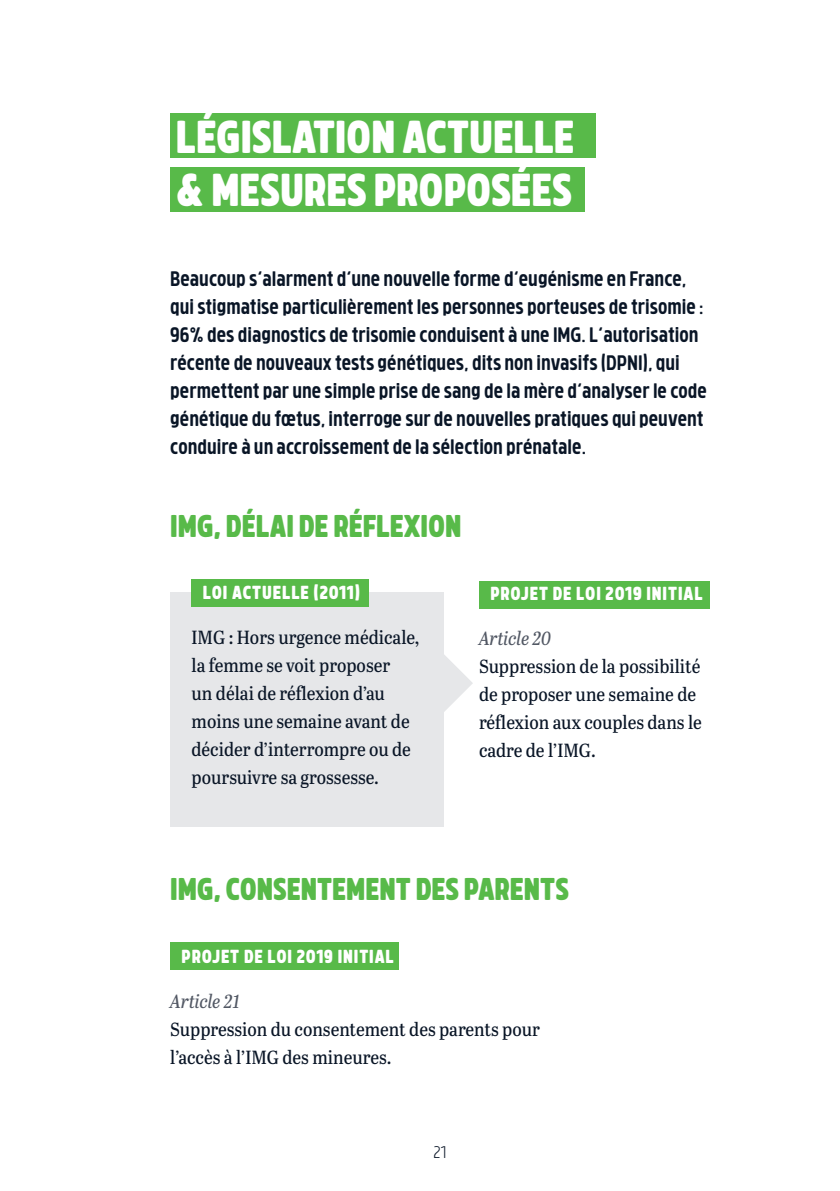
<style>
.page{position:relative;width:840px;height:1191px;background:#fff}
.page>*{position:absolute;margin:0;border:0;box-sizing:border-box;transform-origin:0 0}
.t1{font:900 44px/52.8px "Brilk";color:#fff}
.t2{font:900 30px "Brilk";color:#58ba49}
.t3{font:700 20px/28px "Brilk";color:#091526}
.t4{font:19px/28px "Abril Titling Semi Cnd";color:#091526}
.t5{font:italic 19px "Abril Titling Semi Cnd";color:#525864}
.t6{font:900 18px "Brilk";letter-spacing:.05em;color:#fff}
.t7{font:300 16px "Brilk";color:#091526}
</style>
<div class="page">
<hr style="left:0;top:0;width:1px;height:1191px;background:#58ba49">
<div style="left:170px;top:592px;width:273px;height:234px;background:#e6e7e9"></div>
<div style="left:191px;top:579px;width:178px;height:28px;background:#58ba49"></div>
<svg style="left:443px;top:654px;width:29px;height:58px"></svg>
<div style="left:170px;top:167px;width:414px;height:44px;background:#58ba49"></div>
<div style="left:170px;top:113px;width:425px;height:45px;background:#58ba49"></div>
<div style="left:478px;top:581px;width:231px;height:27px;background:#58ba49"></div>
<div style="left:170px;top:942px;width:228px;height:28px;background:#58ba49"></div>
<h1 class="t1" style="left:176px;top:109px;width:400px">LÉGISLATION ACTUELLE &amp; MESURES PROPOSÉES</h1>
<p class="t3" style="left:170px;top:264px;width:538px">Beaucoup s’alarment d’une nouvelle forme d’eugénisme en France, qui stigmatise particulièrement les personnes porteuses de trisomie :<br>96% des diagnostics de trisomie conduisent à une IMG. L’autorisation récente de nouveaux tests génétiques, dits non invasifs (DPNI), qui permettent par une simple prise de sang de la mère d’analyser le code génétique du fœtus, interroge sur de nouvelles pratiques qui peuvent conduire à un accroissement de la sélection prénatale.</p>
<h2 class="t2" style="left:170px;top:507px;width:293px">IMG, DÉLAI DE RÉFLEXION</h2>
<p class="t6" style="left:203px;top:581px;width:158px">LOI ACTUELLE (2011)</p>
<p class="t4" style="left:191px;top:622px;width:229px">IMG : Hors urgence médicale, la femme se voit proposer<br>un délai de réflexion d’au moins une semaine avant de décider d’interrompre ou de poursuivre sa grossesse.</p>
<p class="t6" style="left:490px;top:582px;width:213px">PROJET DE LOI 2019 INITIAL</p>
<p class="t5" style="left:478px;top:625px;width:74px">Article 20</p>
<p class="t4" style="left:478px;top:652px;width:224px">Suppression de la possibilité de proposer une semaine de réflexion aux couples dans le cadre de l’IMG.</p>
<h2 class="t2" style="left:170px;top:870px;width:400px">IMG, CONSENTEMENT DES PARENTS</h2>
<p class="t6" style="left:181px;top:945px;width:213px">PROJET DE LOI 2019 INITIAL</p>
<p class="t5" style="left:170px;top:987px;width:71px">Article 21</p>
<p class="t4" style="left:170px;top:1014px;width:371px">Suppression du consentement des parents pour l’accès à l’IMG des mineures.</p>
<p class="t7" style="left:433px;top:1141px;width:14px">21</p>
</div>
